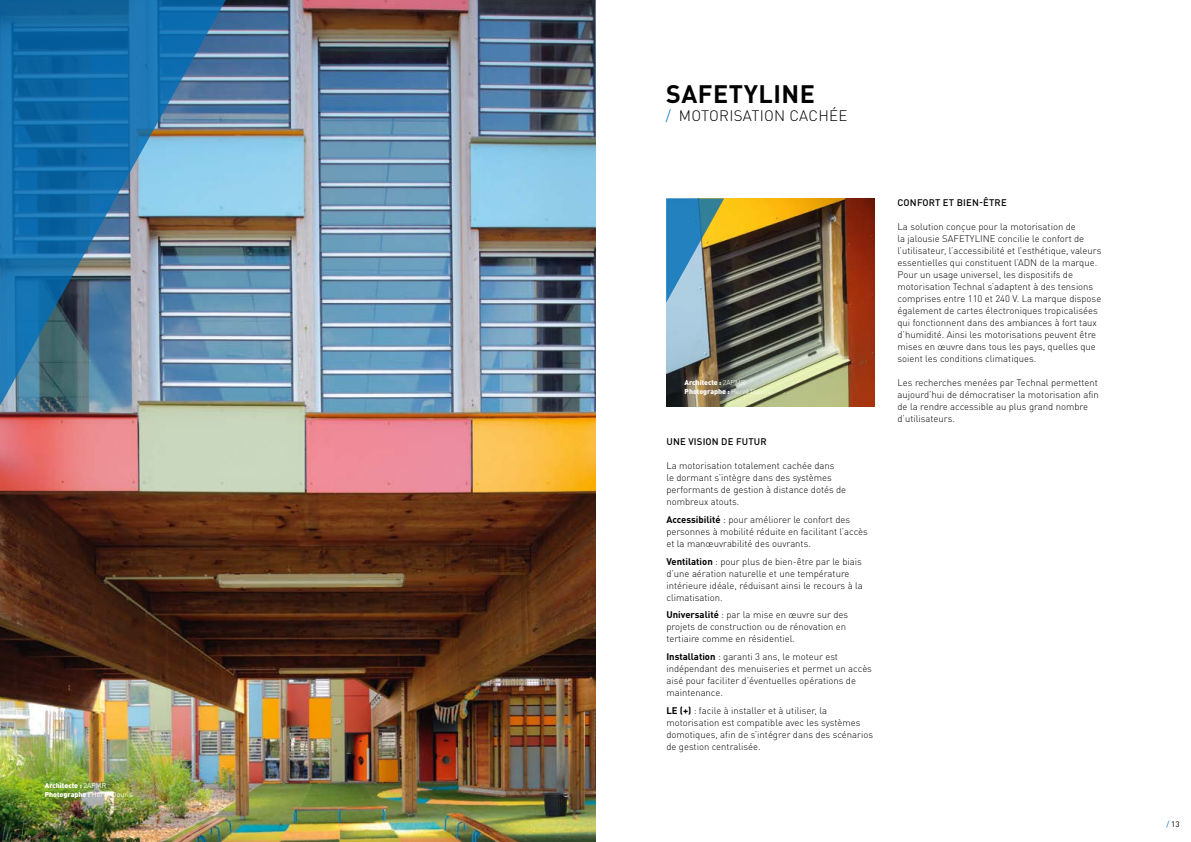
<style>
.page{position:relative;width:1191px;height:842px;background:#fff}
.page>*{position:absolute;margin:0;border:0;box-sizing:border-box;transform-origin:0 0}
.t1{font:700 25px "DIN Pro";letter-spacing:.02em;color:#000}
.t2{font:300 15px "DIN Pro";letter-spacing:.02em;color:#000}
.t3{font:300 9.5px/12px "DIN Pro";color:#000}
.t4{font:500 9.5px "DIN Pro";letter-spacing:.02em;color:#000}
.t5{font:8px "DIN Pro";color:#000}
.t6{font:900 7px/9px "DIN Pro";color:#fff}
.s1{font-weight:400}
.s2{color:#006eb7}
.s3{font-weight:300}
.s4{font-weight:700}
</style>
<div class="page">
<img style="left:0;top:0;width:595px;height:842px">
<img style="left:0;top:0;width:230px;height:421px">
<img style="left:666px;top:198px;width:208px;height:209px">
<svg style="left:666px;top:198px;width:58px;height:105px;background:#5e8a97"></svg>
<p class="t6" style="left:45px;top:780px;width:89px">Architecte : <span class="s1">2APMR<br></span>Photographe : <span class="s1">Hervé Douris</span></p>
<h1 class="t1" style="left:666px;top:73px;width:150px">SAFETYLINE</h1>
<h2 class="t2" style="left:666px;top:104px;width:183px"><span class="s2">/</span> MOTORISATION CACHÉE</h2>
<p class="t6" style="left:684px;top:377px;width:88px">Architecte : <span class="s3">2APMR<br></span>Photographe : <span class="s3">Hervé Douris</span></p>
<p class="t4" style="left:666px;top:434px;width:102px">UNE VISION DE FUTUR</p>
<p class="t3" style="left:666px;top:459px;width:181px">La motorisation totalement cachée dans<br>le dormant s’intègre dans des systèmes performants de gestion à distance dotés de nombreux atouts.</p>
<p class="t3" style="left:666px;top:513px;width:203px"><span class="s4">Accessibilité</span> : pour améliorer le confort des personnes à mobilité réduite en facilitant l’accès et la manœuvrabilité des ouvrants.</p>
<p class="t3" style="left:666px;top:554px;width:198px"><span class="s4">Ventilation</span> : pour plus de bien-être par le biais d’une aération naturelle et une température intérieure idéale, réduisant ainsi le recours à la climatisation.</p>
<p class="t3" style="left:666px;top:608px;width:183px"><span class="s4">Universalité</span> : par la mise en œuvre sur des projets de construction ou de rénovation en tertiaire comme en résidentiel.</p>
<p class="t3" style="left:666px;top:650px;width:207px"><span class="s4">Installation</span> : garanti 3 ans, le moteur est indépendant des menuiseries et permet un accès aisé pour faciliter d’éventuelles opérations de maintenance.</p>
<p class="t3" style="left:666px;top:703px;width:208px"><span class="s4">LE (+)</span> : facile à installer et à utiliser, la motorisation est compatible avec les systèmes domotiques, afin de s’intégrer dans des scénarios de gestion centralisée.</p>
<p class="t4" style="left:897px;top:195px;width:111px">CONFORT ET BIEN-ÊTRE</p>
<p class="t3" style="left:897px;top:219px;width:205px">La solution conçue pour la motorisation de<br>la jalousie SAFETYLINE concilie le confort de l’utilisateur, l’accessibilité et l’esthétique, valeurs essentielles qui constituent l’ADN de la marque.<br>Pour un usage universel, les dispositifs de motorisation Technal s’adaptent à des tensions comprises entre 110 et 240 V. La marque dispose également de cartes électroniques tropicalisées qui fonctionnent dans des ambiances à fort taux d’humidité. Ainsi les motorisations peuvent être mises en œuvre dans tous les pays, quelles que soient les conditions climatiques.</p>
<p class="t3" style="left:897px;top:375px;width:203px">Les recherches menées par Technal permettent aujourd’hui de démocratiser la motorisation afin de la rendre accessible au plus grand nombre d’utilisateurs.</p>
<p class="t5" style="left:1166px;top:818px;width:15px"><span class="s2">/</span> 13</p>
</div>
